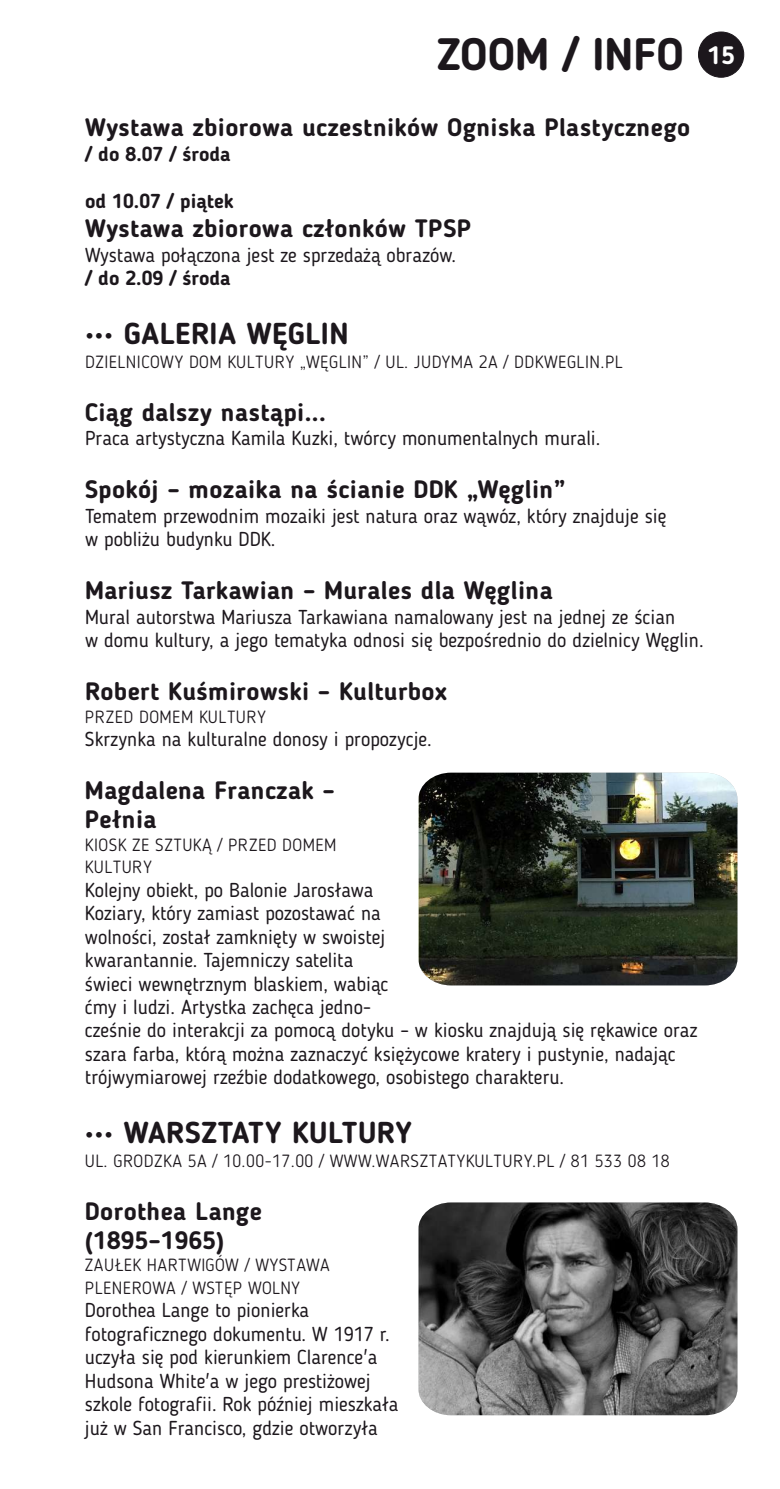
<style>
.page{position:relative;width:780px;height:1489px;background:#fff}
.page>*{position:absolute;margin:0;border:0;box-sizing:border-box;transform-origin:0 0}
.t1{font:700 45px "Blogger Sans";color:#1c171c}
.t2{font:700 30px "Blogger Sans";letter-spacing:.015em;color:#1c171c}
.t3{font:700 25px/29.5px "Blogger Sans";letter-spacing:.015em;color:#1c171c}
.t4{font:20px/23.5px "Blogger Sans";color:#1c171c}
.t5{font:700 20px "Blogger Sans";color:#1c171c}
.t6{font:300 17.5px/22.5px "Blogger Sans";letter-spacing:.03em;color:#1c171c}
</style>
<div class="page">
<div style="left:698px;top:32px;width:46px;height:45px;background:#1c171c;border:1px solid #1c171c;border-radius:50%"></div>
<img style="left:418px;top:772px;width:319px;height:213px">
<img style="left:418px;top:1202px;width:319px;height:212px">
<h1 class="t1" style="left:437px;top:36px;width:299px">ZOOM / INFO <sup>15</sup></h1>
<p class="t3" style="left:85px;top:115px;width:606px">Wystawa zbiorowa uczestników Ogniska Plastycznego</p>
<p class="t5" style="left:85px;top:145px;width:147px">/ do 8.07 / środa</p>
<p class="t5" style="left:85px;top:192px;width:150px">od 10.07 / piątek</p>
<p class="t3" style="left:85px;top:216px;width:387px">Wystawa zbiorowa członków TPSP</p>
<p class="t4" style="left:85px;top:245px;width:372px">Wystawa połączona jest ze sprzedażą obrazów.</p>
<p class="t5" style="left:85px;top:270px;width:147px">/ do 2.09 / środa</p>
<h2 class="t2" style="left:85px;top:321px;width:265px">••• GALERIA WĘGLIN</h2>
<p class="t6" style="left:85px;top:352px;width:539px">DZIELNICOWY DOM KULTURY „WĘGLIN” / UL. JUDYMA 2A / DDKWEGLIN.PL</p>
<p class="t3" style="left:85px;top:399px;width:242px">Ciąg dalszy nastąpi...</p>
<p class="t4" style="left:85px;top:428px;width:517px">Praca artystyczna Kamila Kuzki, twórcy monumentalnych murali.</p>
<p class="t3" style="left:85px;top:477px;width:482px">Spokój – mozaika na ścianie DDK „Węglin”</p>
<p class="t4" style="left:85px;top:506px;width:583px">Tematem przewodnim mozaiki jest natura oraz wąwóz, który znajduje się w pobliżu budynku DDK.</p>
<p class="t3" style="left:85px;top:578px;width:469px">Mariusz Tarkawian – Murales dla Węglina</p>
<p class="t4" style="left:85px;top:607px;width:620px">Mural autorstwa Mariusza Tarkawiana namalowany jest na jednej ze ścian<br>w domu kultury, a jego tematyka odnosi się bezpośrednio do dzielnicy Węglin.</p>
<p class="t3" style="left:85px;top:679px;width:363px">Robert Kuśmirowski – Kulturbox</p>
<p class="t6" style="left:85px;top:706px;width:182px">PRZED DOMEM KULTURY</p>
<p class="t4" style="left:85px;top:729px;width:348px">Skrzynka na kulturalne donosy i propozycje.</p>
<p class="t3" style="left:85px;top:777px;width:251px">Magdalena Franczak –<br>Pełnia</p>
<p class="t6" style="left:85px;top:834px;width:253px">KIOSK ZE SZTUKĄ / PRZED DOMEM<br>KULTURY</p>
<p class="t4" style="left:85px;top:879px;width:614px">Kolejny obiekt, po Balonie Jarosława<br>Koziary, który zamiast pozostawać na<br>wolności, został zamknięty w swoistej<br>kwarantannie. Tajemniczy satelita<br>świeci wewnętrznym blaskiem, wabiąc<br>ćmy i ludzi. Artystka zachęca jedno-<br>cześnie do interakcji za pomocą dotyku – w kiosku znajdują się rękawice oraz szara farba, którą można zaznaczyć księżycowe kratery i pustynie, nadając trójwymiarowej rzeźbie dodatkowego, osobistego charakteru.</p>
<h2 class="t2" style="left:85px;top:1120px;width:328px">••• WARSZTATY KULTURY</h2>
<p class="t6" style="left:85px;top:1150px;width:586px">UL. GRODZKA 5A / 10.00-17.00 / WWW.WARSZTATYKULTURY.PL / 81 533 08 18</p>
<p class="t3" style="left:85px;top:1198px;width:178px">Dorothea Lange (1895–1965)</p>
<p class="t6" style="left:85px;top:1255px;width:246px">ZAUŁEK HARTWIGÓW / WYSTAWA<br>PLENEROWA / WSTĘP WOLNY</p>
<p class="t4" style="left:85px;top:1300px;width:315px">Dorothea Lange to pionierka fotograficznego dokumentu. W 1917 r. uczyła się pod kierunkiem Clarence'a Hudsona White'a w jego prestiżowej szkole fotografii. Rok później mieszkała już w San Francisco, gdzie otworzyła</p>
</div>
